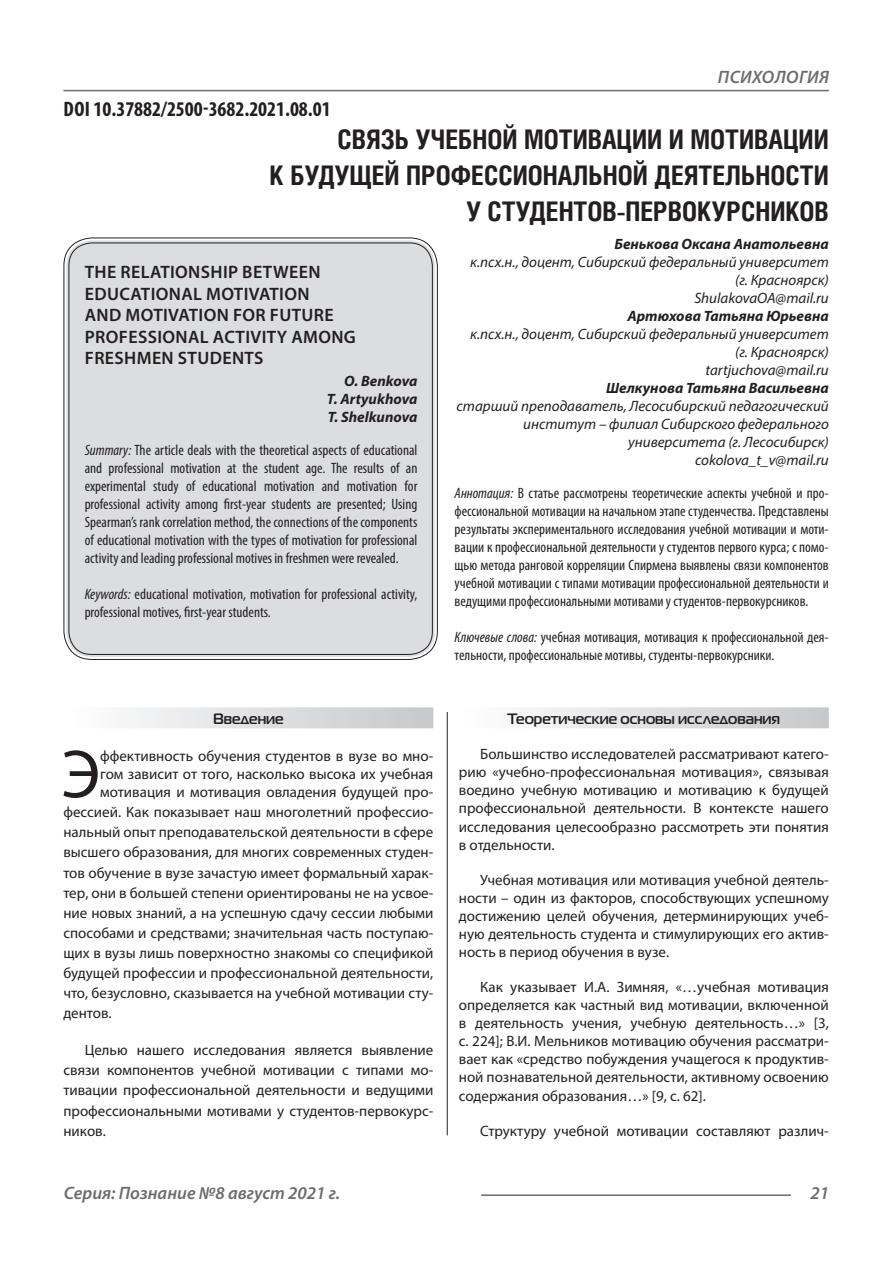
<style>
.page{position:relative;width:893px;height:1263px;background:#fff}
.page>*{position:absolute;margin:0;border:0;box-sizing:border-box;transform-origin:0 0}
.Статья_текст_первый{font:68.4px "Myriad Pro";color:#231f20}
.Статья_название{font:700 27px/36px "Helios Cond C";color:#231f20;text-align:right}
.ДОИ{font:700 condensed 21px "Myriad Pro";color:#231f20}
.Статья_название_англ{font:600 18px/21.6px "Myriad Pro";letter-spacing:.02em;color:#231f20}
.t1{font:italic 600 18px "Myriad Pro";color:#6c6d70}
.t2{font:italic 600 18px "Myriad Pro";letter-spacing:.02em;color:#6c6d70}
.Статья_текст{font:15px/18px "Myriad Pro";color:#231f20;text-align:justify}
.Статья_текст_первый-2{font:15px/20.1px "Myriad Pro";color:#231f20;text-align:justify}
.Статья_аннотация_тек{font:condensed 15px/18px "Myriad Pro";color:#231f20;text-align:justify}
.Статья_аннотация_анг{font:condensed 15px/18px "Myriad Pro";color:#231f20;text-align:justify}
.Статья_автор_инфо{font:italic 15px/18px "Myriad Pro";color:#231f20;text-align:right}
.Статья_автор_инфо-2{font:italic 700 15px "Myriad Pro";color:#231f20}
.Статья_подзаголовок{font:700 15px "Magistral C";color:#231f20}
.Статья_автор_англ{font:italic 700 15px "Myriad Pro";color:#231f20}
.s1{font-style:italic}
</style>
<div class="page">
<hr style="left:447px;top:128px;width:1px;height:1007px;background:#231f20">
<hr style="left:63px;top:90px;width:766px;height:1px;background:#6c6d70">
<hr style="left:481px;top:1194px;width:310px;height:2px;background:#6c6d70">
<div style="left:443px;top:128px;width:10px;height:584px;background:#fff"></div>
<div style="left:66px;top:240px;width:369px;height:417px;background:#dcdddf;border-radius:26px"></div>
<div style="left:63px;top:707px;width:370px;height:21px;background:linear-gradient(to right,#fefeff,#c6c8ca)"></div>
<div style="left:459px;top:707px;width:370px;height:21px;background:linear-gradient(to right,#fefeff,#c6c8ca)"></div>
<p class="ДОИ" style="left:64px;top:96px;width:269px">DOI 10.37882/2500-3682.2021.08.01</p>
<p class="t2" style="left:718px;top:66px;width:113px">ПСИХОЛОГИЯ</p>
<p class="Статья_название" style="left:269px;top:121px;width:561px">СВЯЗЬ УЧЕБНОЙ МОТИВАЦИИ И МОТИВАЦИИ<br>К БУДУЩЕЙ ПРОФЕССИОНАЛЬНОЙ ДЕЯТЕЛЬНОСТИ<br>У СТУДЕНТОВ-ПЕРВОКУРСНИКОВ</p>
<p class="Статья_автор_инфо-2" style="left:614px;top:234px;width:216px">Бенькова Оксана Анатольевна</p>
<p class="Статья_автор_инфо" style="left:470px;top:252px;width:360px">к.псх.н., доцент, Сибирский федеральный университет (г. Красноярск)</p>
<p class="Статья_автор_инфо" style="left:694px;top:288px;width:136px">ShulakovaOA@mail.ru</p>
<p class="Статья_автор_инфо-2" style="left:628px;top:306px;width:203px">Артюхова Татьяна Юрьевна</p>
<p class="Статья_автор_инфо" style="left:470px;top:324px;width:360px">к.псх.н., доцент, Сибирский федеральный университет (г. Красноярск)</p>
<p class="Статья_автор_инфо" style="left:705px;top:360px;width:125px">tartjuchova@mail.ru</p>
<p class="Статья_автор_инфо-2" style="left:606px;top:378px;width:224px">Шелкунова Татьяна Васильевна</p>
<p class="Статья_автор_инфо" style="left:457px;top:396px;width:374px">старший преподаватель, Лесосибирский педагогический институт – филиал Сибирского федерального университета (г. Лесосибирск)</p>
<p class="Статья_автор_инфо" style="left:695px;top:450px;width:135px">cokolova_t_v@mail.ru</p>
<p class="Статья_аннотация_тек" style="left:455px;top:484px;width:376px"><span class="s1">Аннотация:</span> В статье рассмотрены теоретические аспекты учебной и про&shy;фессиональной мотивации на начальном этапе студенчества. Представлены результаты экспериментального исследования учебной мотивации и моти&shy;вации к профессиональной деятельности у студентов первого курса; с помо&shy;щью метода ранговой корреляции Спирмена выявлены связи компонентов учебной мотивации с типами мотивации профессиональной деятельности и ведущими профессиональными мотивами у студентов-первокурсников.</p>
<p class="Статья_аннотация_тек" style="left:455px;top:628px;width:376px"><span class="s1">Ключевые слова:</span> учебная мотивация, мотивация к профессиональной дея&shy;тельности, профессиональные мотивы, студенты-первокурсники.</p>
<p class="Статья_название_англ" style="left:85px;top:261px;width:273px">THE RELATIONSHIP BETWEEN<br>EDUCATIONAL MOTIVATION<br>AND MOTIVATION FOR FUTURE<br>PROFESSIONAL ACTIVITY AMONG<br>FRESHMEN STUDENTS</p>
<p class="Статья_автор_англ" style="left:344px;top:371px;width:75px">O. Benkova</p>
<p class="Статья_автор_англ" style="left:327px;top:389px;width:92px">T. Artyukhova</p>
<p class="Статья_автор_англ" style="left:328px;top:407px;width:91px">T. Shelkunova</p>
<p class="Статья_аннотация_анг" style="left:85px;top:441px;width:334px"><span class="s1">Summary:</span> The article deals with the theoretical aspects of educational and professional motivation at the student age. The results of an experimental study of educational motivation and motivation for professional activity among first-year students are presented; Using Spearman’s rank correlation method, the connections of the components of educational motivation with the types of motivation for professional activity and leading professional motives in freshmen were revealed.</p>
<p class="Статья_аннотация_анг" style="left:85px;top:585px;width:334px"><span class="s1">Keywords:</span> educational motivation, motivation for professional activity, professional motives, first-year students.</p>
<p class="Статья_подзаголовок" style="left:213px;top:710px;width:72px">Введение</p>
<p class="Статья_текст_первый" style="left:61px;top:732px;width:40px">Э</p>
<p class="Статья_текст_первый-2" style="left:100px;top:747px;width:335px;line-height:18px">ффективность обучения студентов в вузе во мно&shy;гом зависит от того, насколько высока их учебная мотивация и мотивация овладения будущей про-</p>
<p class="Статья_текст_первый-2" style="left:63px;top:802px;width:371px">фессией. Как показывает наш многолетний профессио&shy;нальный опыт преподавательской деятельности в сфере высшего образования, для многих современных студен&shy;тов обучение в вузе зачастую имеет формальный харак&shy;тер, они в большей степени ориентированы не на усвое&shy;ние новых знаний, а на успешную сдачу сессии любыми способами и средствами; значительная часть поступаю&shy;щих в вузы лишь поверхностно знакомы со спецификой будущей профессии и профессиональной деятельности, что, безусловно, сказывается на учебной мотивации сту&shy;дентов.</p>
<p class="Статья_текст" style="left:63px;top:1040px;width:371px;line-height:20.1px;text-indent:21px">Целью нашего исследования является выявление связи компонентов учебной мотивации с типами мо&shy;тивации профессиональной деятельности и ведущими профессиональными мотивами у студентов-первокурс&shy;ников.</p>
<p class="Статья_подзаголовок" style="left:508px;top:710px;width:274px">Теоретические основы исследования</p>
<p class="Статья_текст" style="left:459px;top:745px;width:371px;text-indent:21px">Большинство исследователей рассматривают катего&shy;рию «учебно-профессиональная мотивация», связывая воедино учебную мотивацию и мотивацию к будущей профессиональной деятельности. В контексте нашего исследования целесообразно рассмотреть эти понятия в отдельности.</p>
<p class="Статья_текст" style="left:459px;top:870px;width:371px;text-indent:21px">Учебная мотивация или мотивация учебной деятель&shy;ности – один из факторов, способствующих успешному достижению целей обучения, детерминирующих учеб&shy;ную деятельность студента и стимулирующих его актив&shy;ность в период обучения в вузе.</p>
<p class="Статья_текст" style="left:459px;top:978px;width:371px;text-indent:21px">Как указывает И.А. Зимняя, «…учебная мотивация определяется как частный вид мотивации, включенной в деятельность учения, учебную деятельность…» [3, с. 224]; В.И. Мельников мотивацию обучения рассматри&shy;вает как «средство побуждения учащегося к продуктив&shy;ной познавательной деятельности, активному освоению содержания образования…» [9, с. 62].</p>
<p class="Статья_текст" style="left:480px;top:1121px;width:350px">Структуру учебной мотивации составляют различ-</p>
<p class="t1" style="left:64px;top:1182px;width:278px">Серия: Познание №8 август 2021 г.</p>
<p class="t1" style="left:810px;top:1182px;width:20px">21</p>
</div>
